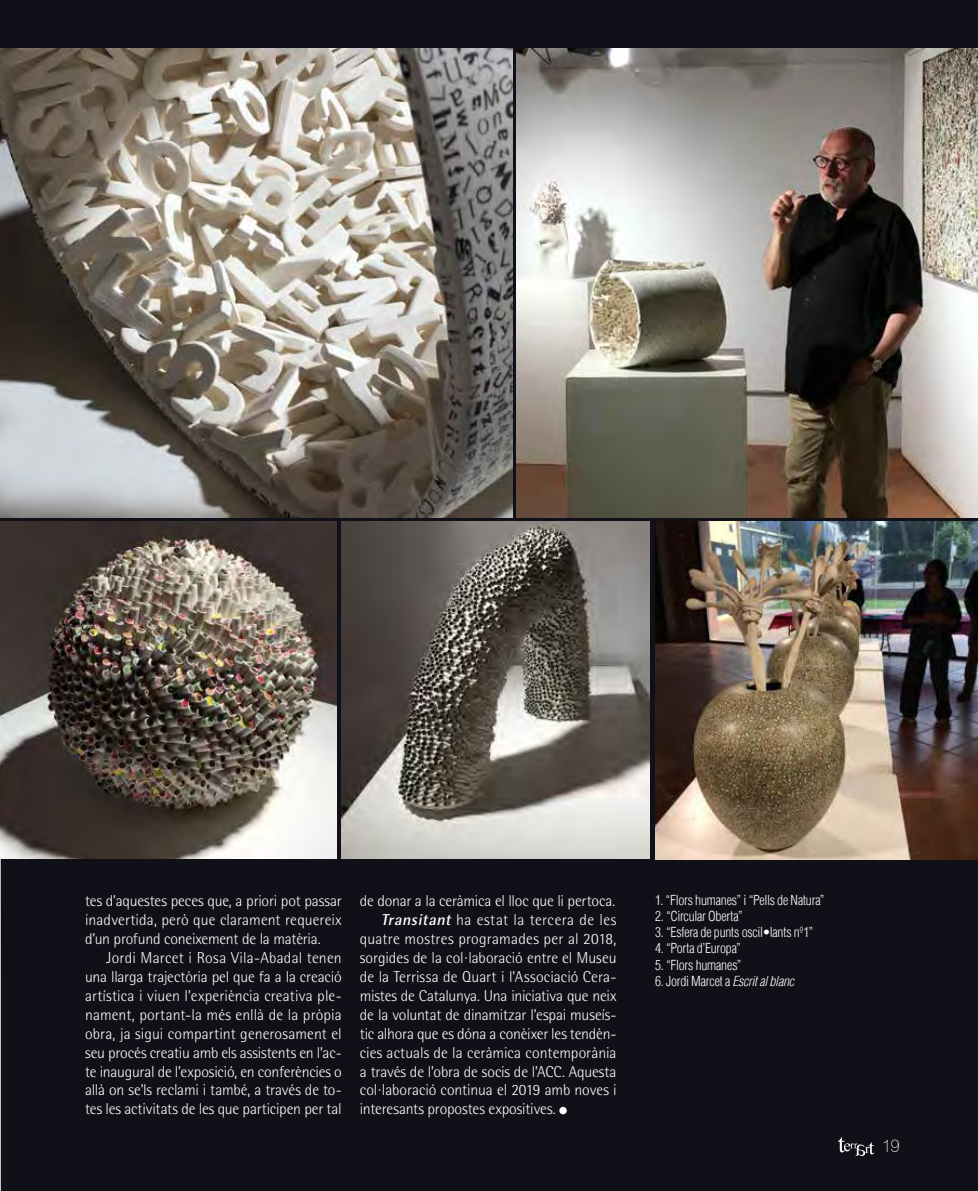
<style>
.page{position:relative;width:978px;height:1191px;background:#fff}
.page>*{position:absolute;margin:0;border:0;box-sizing:border-box;transform-origin:0 0}
.t1{font:100 18px "Swiss 721 BT";color:#fff}
.t2{font:300 15.75px/18.9px "Rotis Semi Sans";letter-spacing:-.005em;color:#fff;text-align:justify}
.t3{font:300 15.75px "Rotis Semi Sans";letter-spacing:.015em;color:#fff}
.t4{font:300 15.75px "Rotis Semi Sans";letter-spacing:.025em;color:#fff}
.t5{font:13.5px "Switzerland Cond Light Plain";letter-spacing:-.015em;color:#fff}
.s1{font-weight:700;font-style:italic}
.s2{font-family:"Switzerland Cond";font-weight:300;font-style:italic}
</style>
<div class="page">
<div style="left:1px;top:0;width:977px;height:1191px;background:#101018"></div>
<svg style="left:0;top:0;width:1px;height:1191px"></svg>
<img style="left:0;top:48px;width:513px;height:469px">
<img style="left:1px;top:522px;width:336px;height:336px">
<img style="left:341px;top:522px;width:309px;height:336px">
<img style="left:655px;top:521px;width:323px;height:338px">
<svg style="left:838px;top:1137px;width:36px;height:19px"></svg>
<img style="left:517px;top:48px;width:461px;height:469px">
<div style="left:559px;top:1106px;width:8px;height:8px;background:#fff;border-radius:50%"></div>
<p class="t2" style="left:85px;top:891px;width:258px">tes d’aquestes peces que, a priori pot passar inadvertida, però que clarament requereix d’un profund coneixement de la matèria.</p>
<p class="t2" style="left:85px;top:948px;width:258px;text-indent:21px">Jordi Marcet i Rosa Vila-Abadal tenen una llarga trajectòria pel que fa a la creació artística i viuen l’experiència creativa ple&shy;nament, portant-la més enllà de la pròpia obra, ja sigui compartint generosament el seu procés creatiu amb els assistents en l’ac&shy;te inaugural de l’exposició, en conferències o allà on se’ls reclami i també, a través de to&shy;tes les activitats de les que participen per tal</p>
<p class="t2" style="left:360px;top:891px;width:257px">de donar a la ceràmica el lloc que li pertoca.</p>
<p class="t4" style="left:381px;top:911px;width:237px"><span class="s1">Transitant</span> ha estat la tercera de les</p>
<p class="t3" style="left:360px;top:929px;width:258px">quatre mostres programades per al 2018,</p>
<p class="t2" style="left:360px;top:948px;width:258px">sorgides de la col·laboració entre el Museu</p>
<p class="t2" style="left:360px;top:967px;width:258px">de la Terrissa de Quart i l’Associació Cera-</p>
<p class="t2" style="left:360px;top:986px;width:258px">mistes de Catalunya. Una iniciativa que neix</p>
<p class="t2" style="left:360px;top:1005px;width:258px">de la voluntat de dinamitzar l’espai museís-</p>
<p class="t2" style="left:360px;top:1024px;width:258px">tic alhora que es dóna a conèixer les tendèn-</p>
<p class="t2" style="left:360px;top:1042px;width:258px">cies actuals de la ceràmica contemporània</p>
<p class="t2" style="left:360px;top:1061px;width:258px">a través de l’obra de socis de l’ACC. Aquesta</p>
<p class="t2" style="left:360px;top:1080px;width:258px">col·laboració continua el 2019 amb noves i</p>
<p class="t2" style="left:360px;top:1099px;width:198px">interesants propostes expositives.</p>
<p class="t5" style="left:655px;top:891px;width:171px">1. “Flors humanes” i “Pells de Natura”</p>
<p class="t5" style="left:655px;top:908px;width:89px">2. “Circular Oberta”</p>
<p class="t5" style="left:655px;top:924px;width:159px">3. “Esfera de punts oscil·lants nº1”</p>
<p class="t5" style="left:655px;top:940px;width:87px">4. “Porta d’Europa”</p>
<p class="t5" style="left:655px;top:956px;width:88px">5. “Flors humanes”</p>
<p class="t5" style="left:655px;top:972px;width:140px">6. Jordi Marcet a <span class="s2">Escrit al blanc</span></p>
<p class="t1" style="left:882px;top:1135px;width:19px">19</p>
</div>
